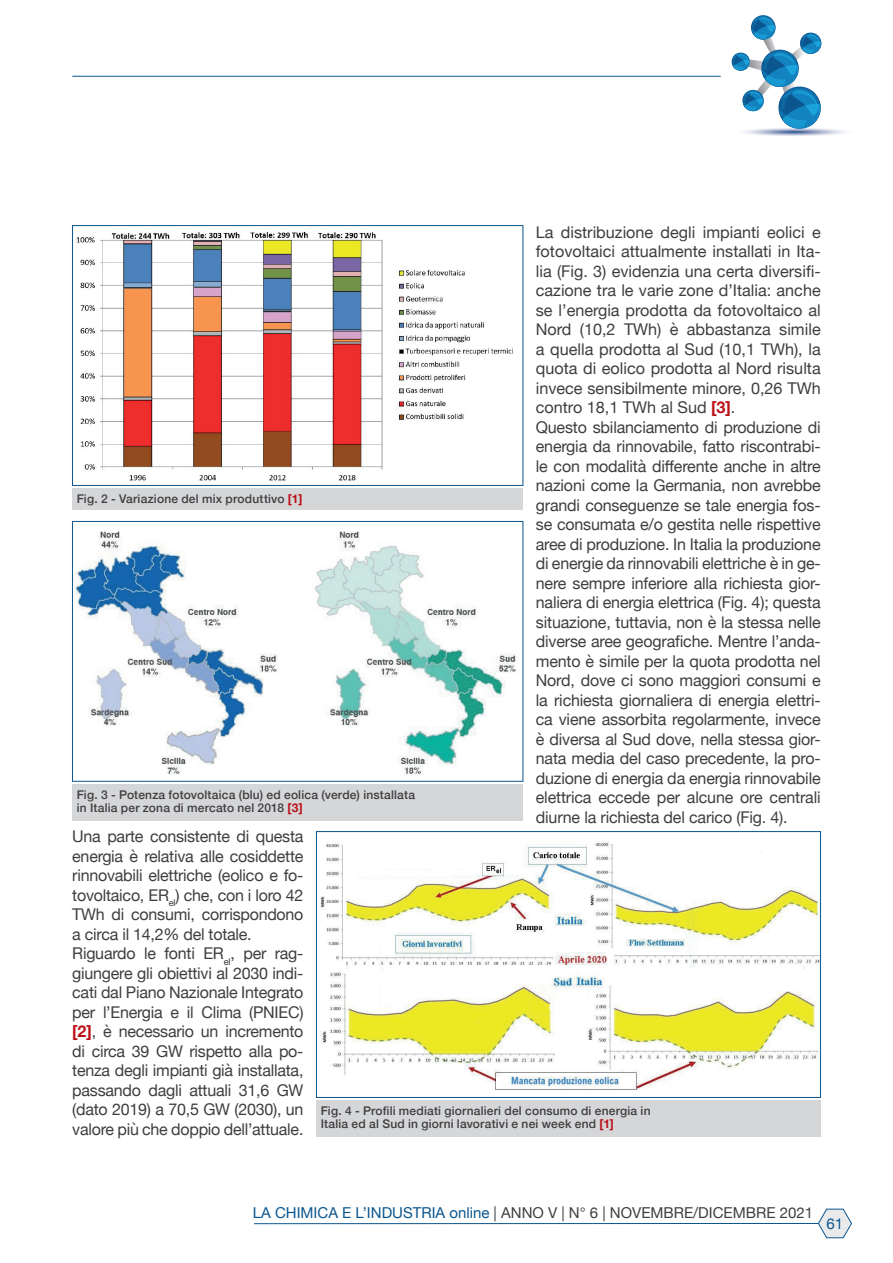
<style>
.page{position:relative;width:893px;height:1263px;background:#fff}
.page>*{position:absolute;margin:0;border:0;box-sizing:border-box;transform-origin:0 0}
.Body_Text_2{font:16.2px/19.5px "Helvetica Neue";letter-spacing:-.015em;color:#3e3e3f;text-align:justify}
.t1{font:15px "Helvetica Neue";color:#3e3e3f}
.t2{font:15px "Helvetica Neue";color:#0b568e}
.Dida{font:500 12px/13.5px "Helvetica Neue";letter-spacing:.015em;color:#3e3e3f}
.s1{font-weight:700;color:#bb1018}
.s2{color:#0b568e}
</style>
<div class="page">
<hr style="left:72px;top:76px;width:649px;height:1px;background:#0b568e">
<svg style="left:731px;top:15px;width:114px;height:121px"></svg>
<svg style="left:818px;top:1209px;width:34px;height:29px"></svg>
<hr style="left:254px;top:1223px;width:564px;height:1px;background:#0b568e">
<img style="left:76px;top:231px;width:437px;height:250px">
<div style="left:72px;top:225px;width:451px;height:261px;border:1px solid #0b568e"></div>
<div style="left:72px;top:489px;width:451px;height:21px;background:#d5d6d8"></div>
<img style="left:74px;top:531px;width:442px;height:244px">
<div style="left:72px;top:521px;width:451px;height:260px;border:1px solid #0b568e"></div>
<div style="left:72px;top:784px;width:451px;height:37px;background:#d5d6d8"></div>
<img style="left:320px;top:841px;width:499px;height:249px">
<div style="left:316px;top:831px;width:505px;height:266px;border:1px solid #0b568e"></div>
<div style="left:316px;top:1101px;width:505px;height:36px;background:#d5d6d8"></div>
<p class="Dida" style="left:77px;top:491px;width:227px">Fig. 2 - Variazione del mix produttivo <span class="s1">[1]</span></p>
<p class="Dida" style="left:77px;top:786px;width:340px">Fig. 3 - Potenza fotovoltaica (blu) ed eolica (verde) installata</p>
<p class="Dida" style="left:77px;top:800px;width:227px">in Italia per zona di mercato nel 2018 <span class="s1">[3]</span></p>
<p class="Body_Text_2" style="left:536px;top:223px;width:286px">La distribuzione degli impianti eolici e fotovoltaici attualmente installati in Ita&shy;lia (Fig. 3) evidenzia una certa diversifi&shy;cazione tra le varie zone d’Italia: anche se l’energia prodotta da fotovoltaico al Nord (10,2 TWh) è abbastanza simile a quella prodotta al Sud (10,1 TWh), la quota di eolico prodotta al Nord risulta invece sensibilmente minore, 0,26 TWh contro 18,1 TWh al Sud <span class="s1">[3]</span>.</p>
<p class="Body_Text_2" style="left:536px;top:418px;width:286px">Questo sbilanciamento di produzione di energia da rinnovabile, fatto riscontrabi&shy;le con modalità differente anche in altre nazioni come la Germania, non avrebbe grandi conseguenze se tale energia fos&shy;se consumata e/o gestita nelle rispettive aree di produzione. In Italia la produzione di energie da rinnovabili elettriche è in ge&shy;nere sempre inferiore alla richiesta gior&shy;naliera di energia elettrica (Fig. 4); questa situazione, tuttavia, non è la stessa nelle diverse aree geografiche. Mentre l’anda&shy;mento è simile per la quota prodotta nel Nord, dove ci sono maggiori consumi e la richiesta giornaliera di energia elettri&shy;ca viene assorbita regolarmente, invece è diversa al Sud dove, nella stessa gior&shy;nata media del caso precedente, la pro&shy;duzione di energia da energia rinnovabile elettrica eccede per alcune ore centrali diurne la richiesta del carico (Fig. 4).</p>
<p class="Body_Text_2" style="left:72px;top:828px;width:233px">Una parte consistente di questa energia è relativa alle cosiddette rinnovabili elettriche (eolico e fo&shy;tovoltaico, ER<sub>el</sub>) che, con i loro 42<br>TWh di consumi, corrispondono a circa il 14,2% del totale.</p>
<p class="Body_Text_2" style="left:72px;top:945px;width:233px">Riguardo le fonti ER<sub>el</sub>, per rag&shy;giungere gli obiettivi al 2030 indi&shy;cati dal Piano Nazionale Integrato per l’Energia e il Clima (PNIEC) <span class="s1">[2]</span>, è necessario un incremento di circa 39 GW rispetto alla po&shy;tenza degli impianti già installata, passando dagli attuali 31,6 GW (dato 2019) a 70,5 GW (2030), un valore più che doppio dell’attuale.</p>
<p class="Dida" style="left:321px;top:1103px;width:331px">Fig. 4 - Profili mediati giornalieri del consumo di energia in<br>Italia ed al Sud in giorni lavorativi e nei week end <span class="s1">[1]</span></p>
<p class="t1" style="left:253px;top:1202px;width:562px"><span class="s2">LA CHIMICA E L’INDUSTRIA online</span> | ANNO V | N° 6 | NOVEMBRE/DICEMBRE 2021</p>
<p class="t2" style="left:826px;top:1212px;width:18px">61</p>
</div>
